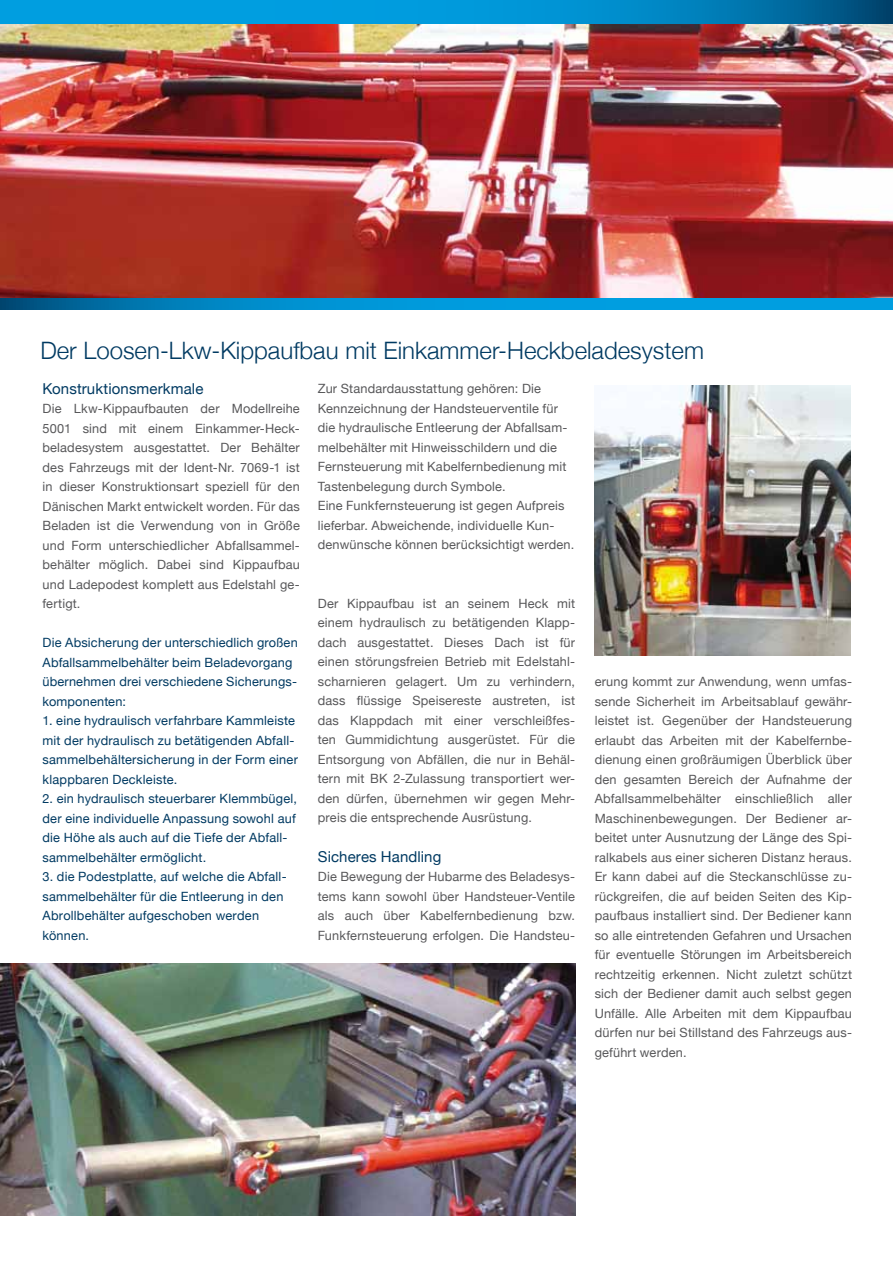
<style>
.page{position:relative;width:893px;height:1263px;background:#fff}
.page>*{position:absolute;margin:0;border:0;box-sizing:border-box;transform-origin:0 0}
.t1{font:300 24px "Helvetica Neue";color:#003a62}
.t2{font:15px "Helvetica Neue";letter-spacing:.005em;color:#003a62}
.t3{font:12.75px/19.5px "Helvetica Neue";letter-spacing:.015em;color:#58585a;text-align:justify}
.t4{font:12.75px/19.5px "Helvetica Neue";letter-spacing:.015em;color:#003a62}
</style>
<div class="page">
<svg style="left:0;top:0;width:893px;height:25px;background:#078ec8"></svg>
<svg style="left:0;top:297px;width:893px;height:12px;background:#0d87c0"></svg>
<img style="left:0;top:963px;width:575px;height:252px">
<img style="left:0;top:25px;width:893px;height:272px">
<img style="left:594px;top:385px;width:256px;height:270px">
<h1 class="t1" style="left:40px;top:336px;width:665px">Der Loosen-Lkw-Kippaufbau mit Einkammer-Heckbeladesystem</h1>
<p class="t2" style="left:43px;top:379px;width:162px">Konstruktionsmerkmale</p>
<p class="t3" style="left:43px;top:399px;width:259px">Die Lkw-Kippaufbauten der Modellreihe 5001 sind mit einem Einkammer-Heck&shy;beladesystem ausgestattet. Der Behälter des Fahrzeugs mit der Ident-Nr. 7069-1 ist in dieser Konstruktionsart speziell für den Dänischen Markt entwickelt worden. Für das Beladen ist die Verwendung von in Größe und Form unterschiedlicher Abfallsammel&shy;behälter möglich. Dabei sind Kippaufbau und Ladepodest komplett aus Edelstahl ge&shy;fertigt.</p>
<p class="t4" style="left:43px;top:633px;width:257px">Die Absicherung der unterschiedlich großen Abfallsammelbehälter beim Beladevorgang übernehmen drei verschiedene Sicherungs&shy;komponenten:</p>
<p class="t4" style="left:43px;top:710px;width:257px">1. eine hydraulisch verfahrbare Kammleiste mit der hydraulisch zu betätigenden Abfall&shy;sammelbehältersicherung in der Form einer klappbaren Deckleiste.</p>
<p class="t4" style="left:43px;top:788px;width:256px">2. ein hydraulisch steuerbarer Klemmbügel, der eine individuelle Anpassung sowohl auf die Höhe als auch auf die Tiefe der Abfall&shy;sammelbehälter ermöglicht.</p>
<p class="t4" style="left:43px;top:866px;width:246px">3. die Podestplatte, auf welche die Abfall&shy;sammelbehälter für die Entleerung in den<br>Abrollbehälter aufgeschoben werden können.</p>
<p class="t3" style="left:318px;top:379px;width:258px;text-align:left">Zur Standardausstattung gehören: Die Kennzeichnung der Handsteuerventile für die hydraulische Entleerung der Abfallsam&shy;melbehälter mit Hinweisschildern und die Fernsteuerung mit Kabelfernbedienung mit Tastenbelegung durch Symbole.<br>Eine Funkfernsteuerung ist gegen Aufpreis lieferbar. Abweichende, individuelle Kun&shy;denwünsche können berücksichtigt werden.</p>
<p class="t3" style="left:318px;top:593px;width:259px">Der Kippaufbau ist an seinem Heck mit einem hydraulisch zu betätigenden Klapp&shy;dach ausgestattet. Dieses Dach ist für einen störungsfreien Betrieb mit Edelstahl&shy;scharnieren gelagert. Um zu verhindern, dass flüssige Speisereste austreten, ist das Klappdach mit einer verschleißfes&shy;ten Gummidichtung ausgerüstet. Für die Entsorgung von Abfällen, die nur in Behäl&shy;tern mit BK 2-Zulassung transportiert wer&shy;den dürfen, übernehmen wir gegen Mehr&shy;preis die entsprechende Ausrüstung.</p>
<p class="t2" style="left:318px;top:847px;width:125px">Sicheres Handling</p>
<p class="t3" style="left:318px;top:867px;width:259px">Die Bewegung der Hubarme des Beladesys&shy;tems kann sowohl über Handsteuer-Ventile als auch über Kabelfernbedienung bzw.<br>Funkfernsteuerung erfolgen. Die Handsteu-</p>
<p class="t3" style="left:595px;top:672px;width:259px">erung kommt zur Anwendung, wenn umfas&shy;sende Sicherheit im Arbeitsablauf gewähr&shy;leistet ist. Gegenüber der Handsteuerung erlaubt das Arbeiten mit der Kabelfernbe&shy;dienung einen großräumigen Überblick über den gesamten Bereich der Aufnahme der Abfallsammelbehälter einschließlich aller Maschinenbewegungen. Der Bediener ar&shy;beitet unter Ausnutzung der Länge des Spi&shy;ralkabels aus einer sicheren Distanz heraus.<br>Er kann dabei auf die Steckanschlüsse zu&shy;rückgreifen, die auf beiden Seiten des Kip&shy;paufbaus installiert sind. Der Bediener kann so alle eintretenden Gefahren und Ursachen für eventuelle Störungen im Arbeitsbereich rechtzeitig erkennen. Nicht zuletzt schützt sich der Bediener damit auch selbst gegen Unfälle. Alle Arbeiten mit dem Kippaufbau dürfen nur bei Stillstand des Fahrzeugs aus&shy;geführt werden.</p>
</div>
